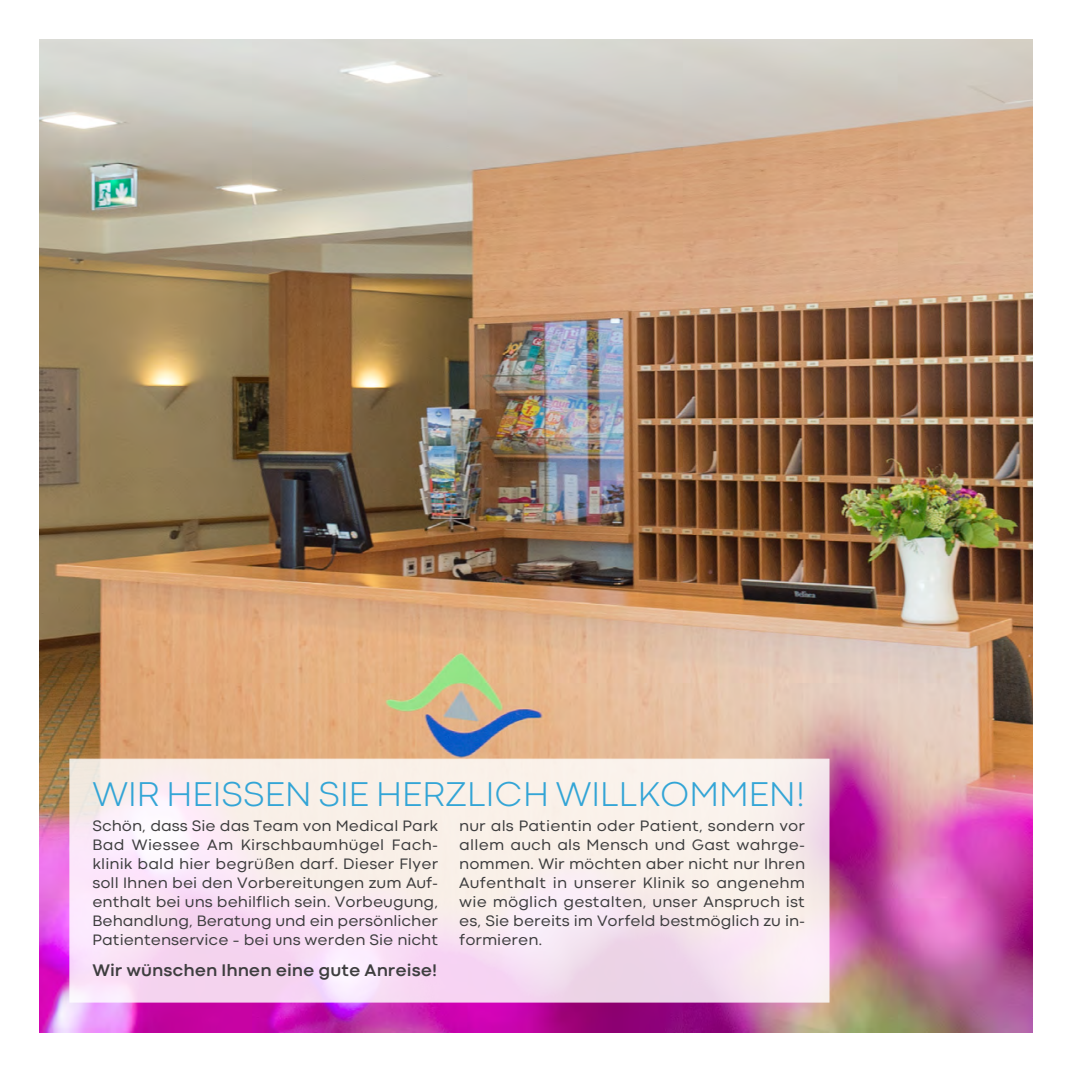
<style>
.page{position:relative;width:1072px;height:1072px;background:#fff}
.page>*{position:absolute;margin:0;border:0;box-sizing:border-box;transform-origin:0 0}
.t1{font:300 35.88px "Codec Cold";color:#33a5d6}
.t2{font:700 17.5px "Codec Cold";color:#3e3e3f}
.t3{font:15.75px/18.9px "Codec Cold";color:#3e3e3f;text-align:justify}
</style>
<div class="page">
<img style="left:40px;top:40px;width:992px;height:992px">
<svg style="left:69px;top:758px;width:760px;height:244px;background:#f7e7ee"></svg>
<h1 class="t1" style="left:92px;top:772px;width:714px">WIR HEISSEN SIE HERZLICH WILLKOMMEN!</h1>
<p class="t3" style="left:92px;top:816px;width:347px">Schön, dass Sie das Team von Medical Park Bad Wiessee Am Kirschbaumhügel Fach&shy;klinik bald hier begrüßen darf. Dieser Flyer soll Ihnen bei den Vorbereitungen zum Auf&shy;enthalt bei uns behilflich sein. Vorbeugung, Behandlung, Beratung und ein persönlicher Patientenservice – bei uns werden Sie nicht</p>
<p class="t3" style="left:459px;top:816px;width:347px">nur als Patientin oder Patient, sondern vor allem auch als Mensch und Gast wahrge&shy;nommen. Wir möchten aber nicht nur Ihren Aufenthalt in unserer Klinik so angenehm wie möglich gestalten, unser Anspruch ist es, Sie bereits im Vorfeld bestmöglich zu in&shy;formieren.</p>
<p class="t2" style="left:92px;top:960px;width:346px">Wir wünschen Ihnen eine gute Anreise!</p>
</div>
